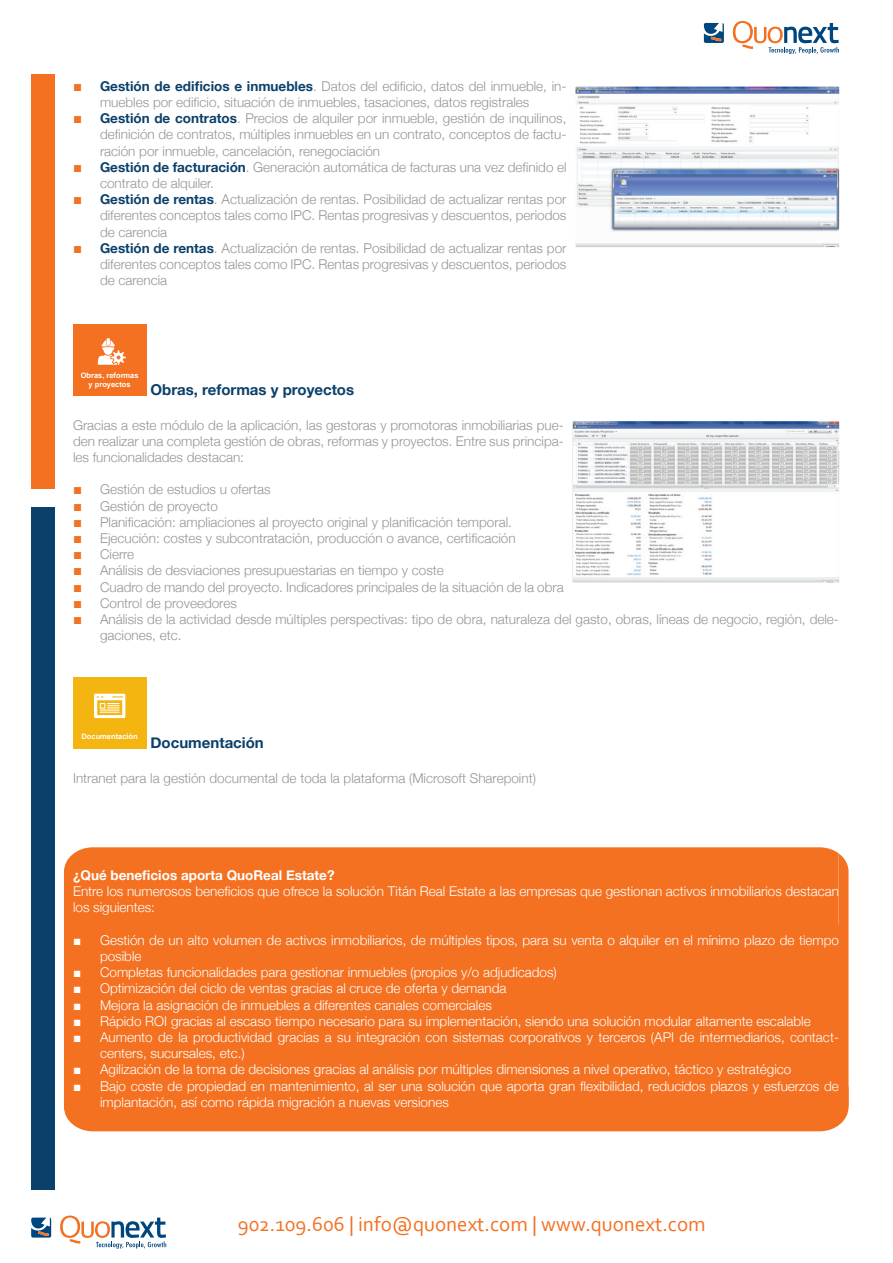
<style>
.page{position:relative;width:893px;height:1263px;background:#fff}
.page>*{position:absolute;margin:0;border:0;box-sizing:border-box;transform-origin:0 0}
.t1{font:21px "Corbel";color:#f37121}
.t2{font:700 15px "Helvetica Neue";color:#0b406a}
.t3{font:300 13.5px/16.2px "Helvetica Neue";color:#939598;text-align:justify}
.t4{font:300 13.5px/16.2px "Helvetica Neue";color:#fff}
.t5{font:700 13.5px "Helvetica Neue";color:#fff}
.t6{font:700 7.5px/9px "Arial";color:#fff;text-align:center}
.s1{font-family:"Arial";font-weight:400;font-size:15px;color:#f37121}
.s2{font-weight:700;color:#0b406a}
.s3{font-family:"Arial";font-weight:400}
</style>
<div class="page">
<div style="left:31px;top:508px;width:24px;height:682px;background:#0b406a"></div>
<div style="left:31px;top:74px;width:24px;height:415px;background:#f37121"></div>
<svg style="left:704px;top:23px;width:20px;height:20px"></svg>
<svg style="left:733px;top:21px;width:106px;height:33px"></svg>
<svg style="left:31px;top:1217px;width:20px;height:20px"></svg>
<svg style="left:60px;top:1215px;width:106px;height:33px"></svg>
<div style="left:64px;top:1107px;width:784px;height:24px;background:#f37121"></div>
<div style="left:64px;top:847px;width:784px;height:260px;background:#f37121"></div>
<div style="left:73px;top:324px;width:73px;height:71px;background:#f37121"></div>
<svg style="left:97px;top:338px;width:29px;height:27px"></svg>
<div style="left:73px;top:677px;width:73px;height:71px;background:#f4b511"></div>
<svg style="left:94px;top:694px;width:31px;height:24px"></svg>
<svg style="left:575px;top:86px;width:265px;height:161px"></svg>
<svg style="left:572px;top:421px;width:268px;height:162px"></svg>
<p class="t3" style="left:100px;top:78px;width:468px;text-indent:-27px"><span class="s1">■</span> <span class="s2">Gestión de edificios e inmuebles</span>. Datos del edificio, datos del inmueble, in&shy;muebles por edificio, situación de inmuebles, tasaciones, datos registrales</p>
<p class="t3" style="left:100px;top:110px;width:468px;text-indent:-27px"><span class="s1">■</span> <span class="s2">Gestión de contratos</span>. Precios de alquiler por inmueble, gestión de inquilinos, definición de contratos, múltiples inmuebles en un contrato, conceptos de factu&shy;ración por inmueble, cancelación, renegociación</p>
<p class="t3" style="left:100px;top:159px;width:468px;text-indent:-27px"><span class="s1">■</span> <span class="s2">Gestión de facturación</span>. Generación automática de facturas una vez definido el contrato de alquiler.</p>
<p class="t3" style="left:100px;top:191px;width:468px;text-indent:-27px"><span class="s1">■</span> <span class="s2">Gestión de rentas</span>. Actualización de rentas. Posibilidad de actualizar rentas por diferentes conceptos tales como IPC. Rentas progresivas y descuentos, periodos de carencia</p>
<p class="t3" style="left:100px;top:240px;width:468px;text-indent:-27px"><span class="s1">■</span> <span class="s2">Gestión de rentas</span>. Actualización de rentas. Posibilidad de actualizar rentas por diferentes conceptos tales como IPC. Rentas progresivas y descuentos, periodos de carencia</p>
<p class="t6" style="left:81px;top:371px;width:59px">Obras, reformas y proyectos</p>
<p class="t2" style="left:151px;top:381px;width:205px">Obras, reformas y proyectos</p>
<p class="t3" style="left:73px;top:416px;width:492px">Gracias a este módulo de la aplicación, las gestoras y promotoras inmobiliarias pue&shy;den realizar una completa gestión de obras, reformas y proyectos. Entre sus principa&shy;les funcionalidades destacan:</p>
<p class="t3" style="left:73px;top:481px;width:199px"><span class="s1">■</span> Gestión de estudios u ofertas</p>
<p class="t3" style="left:73px;top:497px;width:147px"><span class="s1">■</span> Gestión de proyecto</p>
<p class="t3" style="left:73px;top:513px;width:440px"><span class="s1">■</span> Planificación: ampliaciones al proyecto original y planificación temporal.</p>
<p class="t3" style="left:73px;top:530px;width:444px"><span class="s1">■</span> Ejecución: costes y subcontratación, producción o avance, certificación</p>
<p class="t3" style="left:73px;top:546px;width:63px"><span class="s1">■</span> Cierre</p>
<p class="t3" style="left:73px;top:562px;width:372px"><span class="s1">■</span> Análisis de desviaciones presupuestarias en tiempo y coste</p>
<p class="t3" style="left:73px;top:578px;width:492px"><span class="s1">■</span> Cuadro de mando del proyecto. Indicadores principales de la situación de la obra</p>
<p class="t3" style="left:73px;top:594px;width:165px"><span class="s1">■</span> Control de proveedores</p>
<p class="t3" style="left:100px;top:611px;width:740px;text-indent:-27px"><span class="s1">■</span> Análisis de la actividad desde múltiples perspectivas: tipo de obra, naturaleza del gasto, obras, líneas de negocio, región, dele&shy;gaciones, etc.</p>
<p class="t6" style="left:82px;top:732px;width:58px">Documentación</p>
<p class="t2" style="left:151px;top:734px;width:115px">Documentación</p>
<p class="t3" style="left:73px;top:769px;width:464px">Intranet para la gestión documental de toda la plataforma (Microsoft Sharepoint)</p>
<p class="t5" style="left:73px;top:867px;width:263px">¿Qué beneficios aporta QuoReal Estate?</p>
<p class="t4" style="left:73px;top:883px;width:767px">Entre los numerosos beneficios que ofrece la solución Titán Real Estate a las empresas que gestionan activos inmobiliarios destacan los siguientes:</p>
<p class="t4" style="left:100px;top:931px;width:741px;text-indent:-27px"><span class="s3">■</span> Gestión de un alto volumen de activos inmobiliarios, de múltiples tipos, para su venta o alquiler en el mínimo plazo de tiempo posible</p>
<p class="t4" style="left:73px;top:964px;width:485px"><span class="s3">■</span> Completas funcionalidades para gestionar inmuebles (propios y/o adjudicados)</p>
<p class="t4" style="left:73px;top:980px;width:435px"><span class="s3">■</span> Optimización del ciclo de ventas gracias al cruce de oferta y demanda</p>
<p class="t4" style="left:73px;top:996px;width:420px"><span class="s3">■</span> Mejora la asignación de inmuebles a diferentes canales comerciales</p>
<p class="t4" style="left:73px;top:1012px;width:739px"><span class="s3">■</span> Rápido ROI gracias al escaso tiempo necesario para su implementación, siendo una solución modular altamente escalable</p>
<p class="t4" style="left:100px;top:1029px;width:740px;text-indent:-27px"><span class="s3">■</span> Aumento de la productividad gracias a su integración con sistemas corporativos y terceros (API de intermediarios, contact&shy;centers, sucursales, etc.)</p>
<p class="t4" style="left:73px;top:1061px;width:720px"><span class="s3">■</span> Agilización de la toma de decisiones gracias al análisis por múltiples dimensiones a nivel operativo, táctico y estratégico</p>
<p class="t4" style="left:100px;top:1077px;width:740px;text-indent:-27px"><span class="s3">■</span> Bajo coste de propiedad en mantenimiento, al ser una solución que aporta gran flexibilidad, reducidos plazos y esfuerzos de implantación, así como rápida migración a nuevas versiones</p>
<h1 class="t1" style="left:238px;top:1211px;width:469px">902.109.606 | info@quonext.com | www.quonext.com</h1>
</div>
